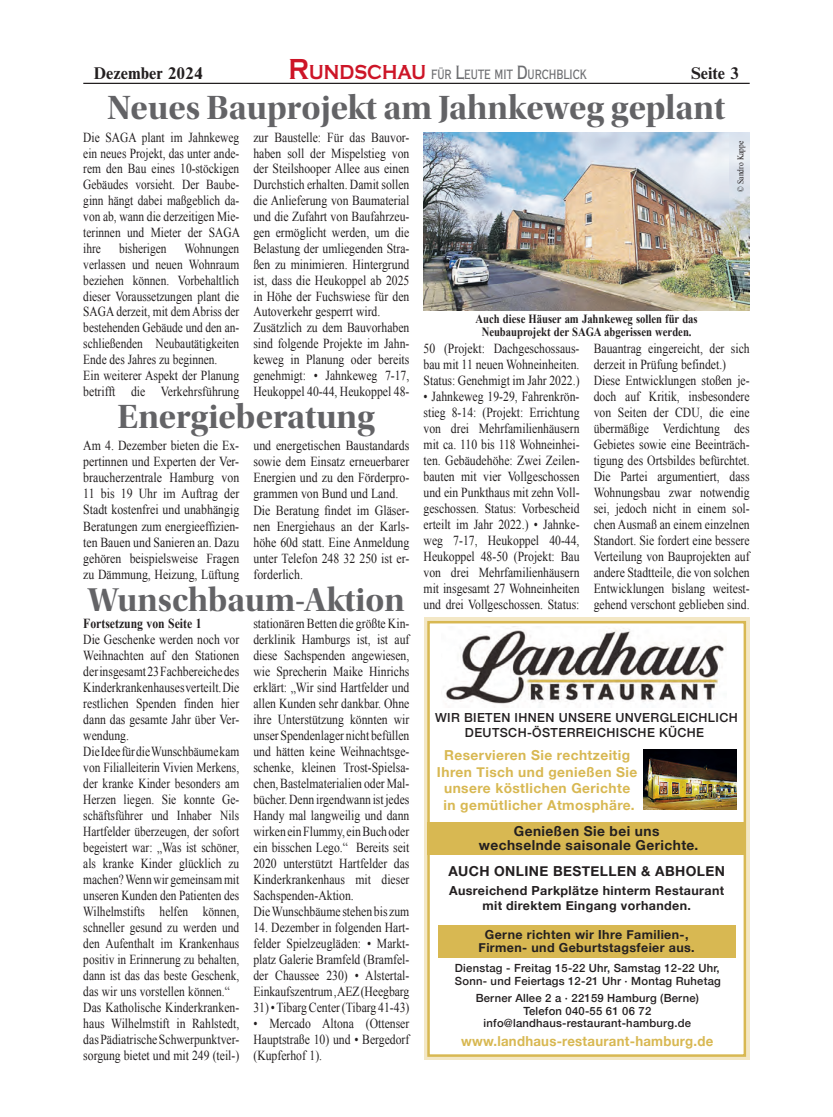
<style>
.page{position:relative;width:833px;height:1117px;background:#fff}
.page>*{position:absolute;margin:0;border:0;box-sizing:border-box;transform-origin:0 0}
.t1{font:35px "Utopia Std Bold Disp";color:#636366}
.t2{font:34.38px "Utopia Std Bold Disp";color:#636366}
.t3{font:700 17.5px "Nimbus Rom D";color:#231f20}
.t4{font:500 14px "Copperplate Con";color:#6c6d70;scale:.85 1}
.Helv_BlackCond_16_16{font:13.75px/16px "Times New Roman";color:#231f20;text-align:justify;scale:.85 1}
.Helv_BlackCond_16_16-2{font:13.75px/16px "Times New Roman";color:#231f20;text-align:justify;scale:.83 1}
.Helv_BlackCond_16_16-3{font:13.75px/16.1px "Times New Roman";color:#231f20;text-align:justify;scale:.86 1}
.t5{font:700 13.75px/16.5px "Helvetica Neue";letter-spacing:.03em;color:#d8b852;text-align:center}
.t6{font:700 13.75px/14px "Helvetica Neue";letter-spacing:.03em;color:#231f20;text-align:center}
.t7{font:700 13.75px "Helvetica Neue";letter-spacing:.03em;color:#d8b852;scale:.96 1}
.Helv_BlackCond_16_16-4{font:700 13.75px "Times New Roman";color:#231f20;scale:.85 1}
.t8{font:700 12.5px/13.8px "Helvetica Neue";letter-spacing:.03em;color:#231f20;text-align:center}
.t9{font:700 12.5px "Times New Roman";color:#231f20;scale:.85 1}
.t10{font:500 12.5px/15px "Helvetica Neue";letter-spacing:.03em;color:#231f20;text-align:center}
.t11{font:500 11.25px/12.2px "Helvetica Neue";letter-spacing:.02em;color:#231f20}
.t12{font:8.75px "Times New Roman";color:#231f20;scale:.85 1}
.s1{font-family:"Copperplate";font-weight:700;font-size:30px;color:#cd1527}
.s2{font-family:"Copperplate";font-weight:700;font-size:21px;color:#cd1527}
.s3{font-size:20px}
</style>
<div class="page">
<hr style="left:83px;top:83px;width:666px;height:1px;background:#231f20">
<img style="left:423px;top:132px;width:326px;height:179px">
<div style="left:424px;top:617px;width:325px;height:443px;background:#f3e7c5"></div>
<div style="left:428px;top:622px;width:317px;height:433px;background:#fff"></div>
<div style="left:427px;top:620px;width:319px;height:436px;border:2px solid #d8b852"></div>
<img style="left:445px;top:626px;width:279px;height:78px">
<div style="left:438px;top:924px;width:297px;height:33px;background:#d8b852"></div>
<div style="left:427px;top:821px;width:319px;height:33px;background:#d8b852"></div>
<img style="left:643px;top:749px;width:93px;height:60px">
<p class="t3" style="left:94px;top:61px;width:110px">Dezember 2024</p>
<p class="t4" style="left:289px;top:67px;width:352px"><span class="s1">R</span><span class="s2">UNDSCHAU</span> FÜR <span class="s3">L</span>EUTE MIT <span class="s3">D</span>URCHBLICK</p>
<p class="t3" style="left:691px;top:61px;width:49px">Seite 3</p>
<p class="t1" style="left:108px;top:88px;width:619px">Neues Bauprojekt am Jahnkeweg geplant</p>
<p class="Helv_BlackCond_16_16-2" style="left:83px;top:129px;width:190px">Die SAGA plant im Jahnkeweg ein neues Projekt, das unter ande&shy;rem den Bau eines 10-stöckigen Gebäudes vorsieht. Der Baube&shy;ginn hängt dabei maßgeblich da&shy;von ab, wann die derzeitigen Mie&shy;terinnen und Mieter der SAGA ihre</p>
<p class="Helv_BlackCond_16_16-2" style="left:83px;top:240px;width:189px;text-indent:101px">Wohnungen verlassen und neuen Wohnraum beziehen können. Vorbehaltlich dieser Voraussetzungen plant die SAGA derzeit, mit dem Abriss der bestehenden Gebäude und den an&shy;schließenden Neubautätigkeiten Ende des Jahres zu beginnen.</p>
<p class="Helv_BlackCond_16_16" style="left:83px;top:367px;width:185px">Ein weiterer Aspekt der Planung betrifft die Verkehrsführung</p>
<p class="Helv_BlackCond_16_16-2" style="left:119px;top:240px;width:59px">bisherigen</p>
<p class="Helv_BlackCond_16_16" style="left:253px;top:129px;width:185px">zur Baustelle: Für das Bauvor&shy;haben soll der Mispelstieg von der Steilshooper Allee aus einen Durchstich erhalten. Damit sollen die Anlieferung von Baumaterial und die Zufahrt von Baufahrzeu&shy;gen ermöglicht werden, um die Belastung der umliegenden Stra&shy;ßen zu minimieren. Hintergrund ist, dass die Heukoppel ab 2025 in Höhe der Fuchswiese für den Autoverkehr gesperrt wird.</p>
<p class="Helv_BlackCond_16_16" style="left:253px;top:319px;width:185px">Zusätzlich zu dem Bauvorhaben sind folgende Projekte im Jahn&shy;keweg in Planung oder bereits genehmigt: • Jahnkeweg 7-17, Heukoppel 40-44, Heukoppel 48-</p>
<p class="t1" style="left:117px;top:396px;width:259px">Energieberatung</p>
<p class="Helv_BlackCond_16_16-3" style="left:83px;top:437px;width:183px">Am 4. Dezember bieten die Ex&shy;pertinnen und Experten der Ver&shy;braucherzentrale Hamburg von 11 bis 19 Uhr im Auftrag der Stadt kostenfrei und unabhängig Beratungen zum energieeffizien&shy;ten Bauen und Sanieren an. Dazu gehören beispielsweise Fragen zu Dämmung, Heizung, Lüftung</p>
<p class="Helv_BlackCond_16_16-3" style="left:253px;top:437px;width:183px">und energetischen Baustandards sowie dem Einsatz erneuerbarer Energien und zu den Förderpro&shy;grammen von Bund und Land.</p>
<p class="Helv_BlackCond_16_16-3" style="left:253px;top:501px;width:183px">Die Beratung findet im Gläser&shy;nen Energiehaus an der Karls&shy;höhe 60d statt. Eine Anmeldung unter Telefon 248 32 250 ist er&shy;forderlich.</p>
<p class="t2" style="left:88px;top:580px;width:318px">Wunschbaum-Aktion</p>
<p class="Helv_BlackCond_16_16-4" style="left:83px;top:613px;width:141px">Fortsetzung von Seite 1</p>
<p class="Helv_BlackCond_16_16" style="left:83px;top:631px;width:185px">Die Geschenke werden noch vor Weihnachten auf den Stationen der insgesamt 23 Fachbereiche des Kinderkrankenhauses verteilt. Die restlichen Spenden finden hier dann das gesamte Jahr über Ver&shy;wendung.</p>
<p class="Helv_BlackCond_16_16-2" style="left:83px;top:743px;width:189px">Die Idee für die Wunschbäume kam von Filialleiterin Vivien Merkens, der kranke Kinder besonders am Herzen liegen. Sie konnte Ge&shy;schäftsführer und Inhaber Nils Hartfelder überzeugen, der sofort begeistert war: „Was ist schöner, als kranke Kinder glücklich zu machen? Wenn wir gemeinsam mit unseren Kunden den Patienten des Wilhelmstifts helfen können, schneller gesund zu werden und den Aufenthalt im Krankenhaus positiv in Erinnerung zu behalten, dann ist das das beste Geschenk, das wir uns vorstellen können.“</p>
<p class="Helv_BlackCond_16_16" style="left:83px;top:999px;width:185px">Das Katholische Kinderkranken&shy;haus Wilhelmstift in Rahlstedt, das Pädiatrische Schwerpunktver&shy;sorgung bietet und mit 249 (teil-)</p>
<p class="Helv_BlackCond_16_16" style="left:253px;top:615px;width:185px">stationären Betten die größte Kin&shy;derklinik Hamburgs ist, ist auf diese Sachspenden angewiesen, wie Sprecherin Maike Hinrichs erklärt: „Wir sind Hartfelder und allen Kunden sehr dankbar. Ohne ihre Unterstützung könnten wir unser Spendenlager nicht befüllen und hätten keine Weihnachtsge&shy;schenke, kleinen Trost-Spielsa&shy;chen, Bastelmaterialien oder Mal&shy;bücher. Denn irgendwann ist jedes Handy mal langweilig und dann wirken ein Flummy, ein Buch oder ein bisschen Lego.“ Bereits seit 2020 unterstützt Hartfelder das Kinderkrankenhaus mit dieser Sachspenden-Aktion.</p>
<p class="Helv_BlackCond_16_16" style="left:253px;top:903px;width:185px">Die Wunschbäume stehen bis zum</p>
<p class="Helv_BlackCond_16_16" style="left:253px;top:919px;width:185px">14. Dezember in folgenden Hart&shy;felder Spielzeugläden: • Markt&shy;platz Galerie Bramfeld (Bramfel&shy;der Chaussee 230) • Alstertal-Einkaufszentrum , AEZ (Heegbarg</p>
<p class="Helv_BlackCond_16_16" style="left:253px;top:999px;width:185px">31) • Tibarg Center (Tibarg 41-43)</p>
<p class="Helv_BlackCond_16_16" style="left:253px;top:1015px;width:185px">• Mercado Altona (Ottenser Hauptstraße 10) und • Bergedorf (Kupferhof 1).</p>
<p class="t12" style="left:734px;top:192px;width:61px;rotate:-90deg">© Sandro Kappe</p>
<p class="t9" style="left:475px;top:310px;width:263px">Auch diese Häuser am Jahnkeweg sollen für das</p>
<p class="t9" style="left:482px;top:323px;width:248px">Neubauprojekt der SAGA abgerissen werden.</p>
<p class="Helv_BlackCond_16_16" style="left:423px;top:340px;width:185px">50 (Projekt: Dachgeschossaus&shy;bau mit 11 neuen Wohneinheiten.<br>Status: Genehmigt im Jahr 2022.)</p>
<p class="Helv_BlackCond_16_16" style="left:423px;top:388px;width:185px">• Jahnkeweg 19-29, Fahrenkrön&shy;stieg 8-14: (Projekt: Errichtung von drei Mehrfamilienhäusern mit ca. 110 bis 118 Wohneinhei&shy;ten. Gebäudehöhe: Zwei Zeilen&shy;bauten mit vier Vollgeschossen und ein Punkthaus mit zehn Voll&shy;geschossen. Status: Vorbescheid erteilt im Jahr 2022.) • Jahnke&shy;weg 7-17, Heukoppel 40-44, Heukoppel 48-50 (Projekt: Bau von drei Mehrfamilienhäusern mit insgesamt 27 Wohneinheiten und drei Vollgeschossen. Status:</p>
<p class="Helv_BlackCond_16_16" style="left:593px;top:340px;width:185px">Bauantrag eingereicht, der sich derzeit in Prüfung befindet.)</p>
<p class="Helv_BlackCond_16_16" style="left:593px;top:372px;width:185px">Diese Entwicklungen stoßen je&shy;doch auf Kritik, insbesondere von Seiten der CDU, die eine übermäßige Verdichtung des Gebietes sowie eine Beeinträch&shy;tigung des Ortsbildes befürchtet.<br>Die Partei argumentiert, dass Wohnungsbau zwar notwendig sei, jedoch nicht in einem sol&shy;chen Ausmaß an einem einzelnen Standort. Sie fordert eine bessere Verteilung von Bauprojekten auf andere Stadtteile, die von solchen Entwicklungen bislang weitest&shy;gehend verschont geblieben sind.</p>
<p class="t10" style="left:435px;top:709px;width:304px">WIR BIETEN IHNEN UNSERE UNVERGLEICHLICH<br>DEUTSCH-ÖSTERREICHISCHE KÜCHE</p>
<p class="t5" style="left:437px;top:747px;width:202px">Reservieren Sie rechtzeitig<br>Ihren Tisch und genießen Sie unsere köstlichen Gerichte in gemütlicher Atmosphäre.</p>
<p class="t6" style="left:479px;top:823px;width:221px">Genießen Sie bei uns wechselnde saisonale Gerichte.</p>
<p class="t6" style="left:448px;top:864px;width:278px">AUCH ONLINE BESTELLEN &amp; ABHOLEN</p>
<p class="t8" style="left:449px;top:883px;width:276px;line-height:15px">Ausreichend Parkplätze hinterm Restaurant mit direktem Eingang vorhanden.</p>
<p class="t8" style="left:478px;top:927px;width:218px">Gerne richten wir Ihre Familien-,<br>Firmen- und Geburtstagsfeier aus.</p>
<p class="t11" style="left:455px;top:959px;width:267px;line-height:13.1px">Dienstag - Freitag 15-22 Uhr, Samstag 12-22 Uhr,<br>Sonn- und Feiertags 12-21 Uhr · Montag Ruhetag</p>
<p class="t11" style="left:475px;top:991px;width:225px;text-align:center">Berner Allee 2 a · 22159 Hamburg (Berne)<br>Telefon 040-55 61 06 72 info@landhaus-restaurant-hamburg.de</p>
<p class="t7" style="left:461px;top:1029px;width:264px">www.landhaus-restaurant-hamburg.de</p>
</div>
